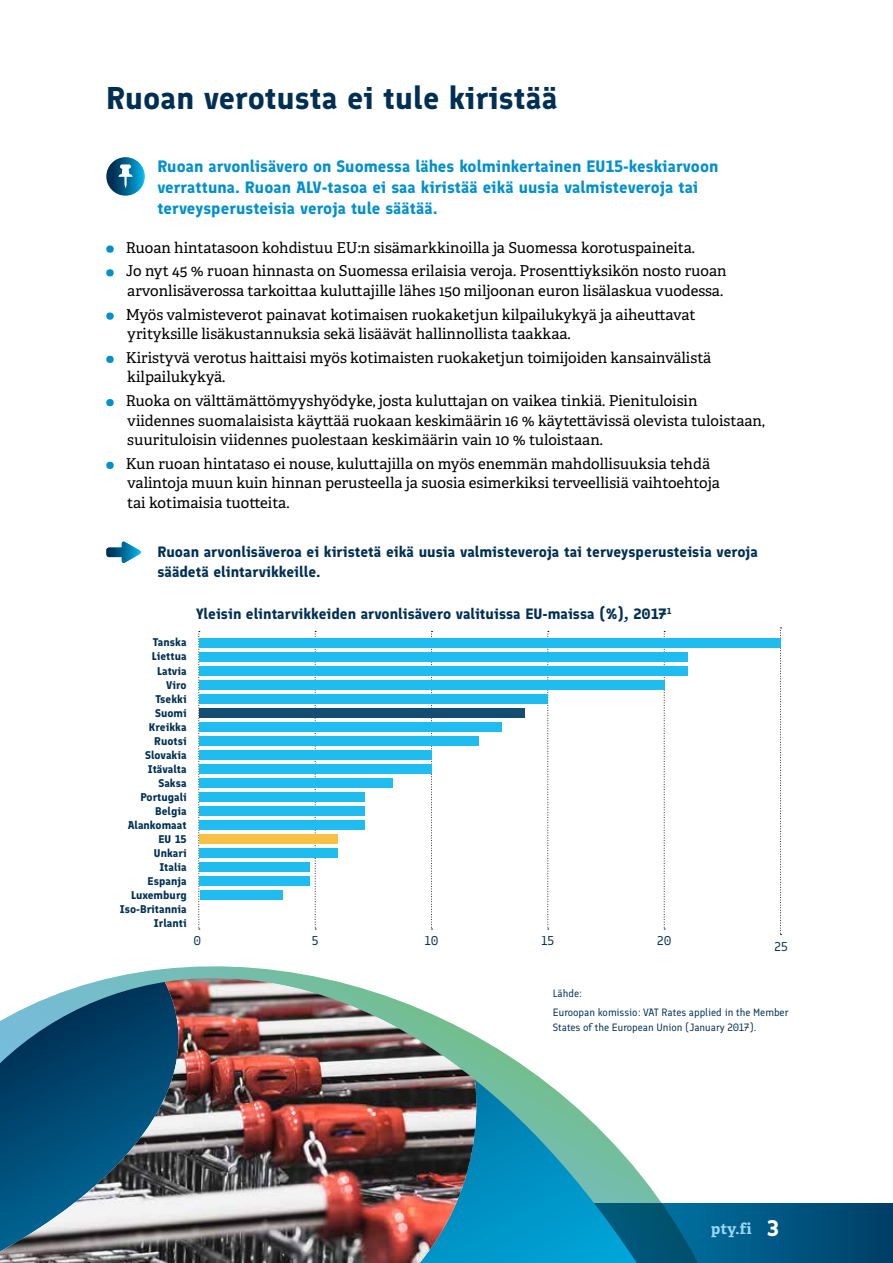
<style>
.page{position:relative;width:893px;height:1263px;background:#fff}
.page>*{position:absolute;margin:0;border:0;box-sizing:border-box;transform-origin:0 0}
.t1{font:700 31.5px "Finlandica";color:#002f53}
.t2{font:700 16.5px/21px "Finlandica";color:#0090cd}
.t3{font:15px/23.7px "Adelle PE";color:#000}
.t4{font:700 15px/19.5px "Finlandica";color:#002f53}
.t5{font:700 15px "Adelle PE";color:#9dd8f7}
.t6{font:12.75px "Finlandica";color:#002f53}
.t7{font:700 11.1px/14px "Finlandica";color:#002f53;text-align:right}
.t8{font:10.65px/19.4px "Finlandica";color:#002f53}
.s1{font-family:"Finlandica";font-size:22.5px;color:#fff}
</style>
<div class="page">
<svg style="left:111px;top:801px;width:782px;height:462px"></svg>
<svg style="left:106px;top:157px;width:39px;height:39px"></svg>
<svg style="left:119px;top:164px;width:14px;height:24px"></svg>
<div style="left:106px;top:245px;width:8px;height:8px;background:#0090cd;border-radius:50%"></div>
<div style="left:106px;top:269px;width:8px;height:7px;background:#0090cd;border-radius:50%"></div>
<div style="left:106px;top:312px;width:8px;height:8px;background:#0090cd;border-radius:50%"></div>
<div style="left:106px;top:356px;width:8px;height:7px;background:#0090cd;border-radius:50%"></div>
<div style="left:106px;top:399px;width:8px;height:7px;background:#0090cd;border-radius:50%"></div>
<div style="left:106px;top:462px;width:8px;height:7px;background:#0090cd;border-radius:50%"></div>
<svg style="left:106px;top:541px;width:35px;height:22px"></svg>
<svg style="left:198px;top:631px;width:2px;height:299px"></svg>
<svg style="left:315px;top:631px;width:1px;height:299px"></svg>
<svg style="left:431px;top:631px;width:1px;height:299px"></svg>
<svg style="left:547px;top:631px;width:2px;height:299px"></svg>
<svg style="left:664px;top:631px;width:1px;height:299px"></svg>
<svg style="left:780px;top:627px;width:1px;height:308px"></svg>
<div style="left:199px;top:652px;width:489px;height:9px;background:#1ebcef"></div>
<div style="left:199px;top:638px;width:582px;height:9px;background:#1ebcef"></div>
<div style="left:199px;top:666px;width:489px;height:9px;background:#1ebcef"></div>
<div style="left:199px;top:680px;width:466px;height:9px;background:#1ebcef"></div>
<div style="left:199px;top:694px;width:349px;height:9px;background:#1ebcef"></div>
<div style="left:199px;top:708px;width:326px;height:9px;background:#134d72"></div>
<div style="left:199px;top:722px;width:303px;height:9px;background:#1ebcef"></div>
<div style="left:199px;top:736px;width:280px;height:9px;background:#1ebcef"></div>
<div style="left:199px;top:750px;width:233px;height:9px;background:#1ebcef"></div>
<div style="left:199px;top:764px;width:233px;height:9px;background:#1ebcef"></div>
<div style="left:200px;top:778px;width:193px;height:9px;background:#1ebcef"></div>
<div style="left:200px;top:792px;width:165px;height:9px;background:#1ebcef"></div>
<div style="left:200px;top:806px;width:165px;height:10px;background:#1ebcef"></div>
<div style="left:200px;top:820px;width:165px;height:10px;background:#1ebcef"></div>
<div style="left:200px;top:834px;width:138px;height:10px;background:#f7c244"></div>
<div style="left:200px;top:849px;width:138px;height:9px;background:#1ebcef"></div>
<div style="left:200px;top:863px;width:110px;height:9px;background:#1ebcef"></div>
<div style="left:200px;top:877px;width:110px;height:9px;background:#1ebcef"></div>
<div style="left:200px;top:891px;width:82px;height:9px;background:#1ebcef"></div>
<svg style="left:482px;top:978px;width:155px;height:285px"></svg>
<img style="left:0;top:978px;width:482px;height:285px">
<h1 class="t1" style="left:106px;top:78px;width:453px">Ruoan verotusta ei tule kiristää</h1>
<p class="t2" style="left:157px;top:155px;width:563px">Ruoan arvonlisävero on Suomessa lähes kolminkertainen EU15-keskiarvoon verrattuna. Ruoan ALV-tasoa ei saa kiristää eikä uusia valmisteveroja tai terveysperusteisia veroja tule säätää.</p>
<p class="t3" style="left:126px;top:235px;width:602px">Ruoan hintatasoon kohdistuu EU:n sisämarkkinoilla ja Suomessa korotuspaineita.<br>Jo nyt 45 % ruoan hinnasta on Suomessa erilaisia veroja. Prosenttiyksikön nosto ruoan</p>
<p class="t3" style="left:126px;top:278px;width:599px">arvonlisäverossa tarkoittaa kuluttajille lähes 150 miljoonan euron lisälaskua vuodessa.<br>Myös valmisteverot painavat kotimaisen ruokaketjun kilpailukykyä ja aiheuttavat</p>
<p class="t3" style="left:126px;top:321px;width:587px">yrityksille lisäkustannuksia sekä lisäävät hallinnollista taakkaa.<br>Kiristyvä verotus haittaisi myös kotimaisten ruokaketjun toimijoiden kansainvälistä</p>
<p class="t3" style="left:126px;top:365px;width:573px">kilpailukykyä.<br>Ruoka on välttämättömyyshyödyke, josta kuluttajan on vaikea tinkiä. Pienituloisin</p>
<p class="t3" style="left:127px;top:410px;width:639px;line-height:19.5px">viidennes suomalaisista käyttää ruokaan keskimäärin 16 % käytettävissä olevista tuloistaan, suurituloisin viidennes puolestaan keskimäärin vain 10 % tuloistaan.</p>
<p class="t3" style="left:126px;top:453px;width:595px;line-height:19.5px">Kun ruoan hintataso ei nouse, kuluttajilla on myös enemmän mahdollisuuksia tehdä valintoja muun kuin hinnan perusteella ja suosia esimerkiksi terveellisiä vaihtoehtoja tai kotimaisia tuotteita.</p>
<p class="t4" style="left:157px;top:542px;width:602px">Ruoan arvonlisäveroa ei kiristetä eikä uusia valmisteveroja tai terveysperusteisia veroja säädetä elintarvikkeille.</p>
<p class="t4" style="left:196px;top:604px;width:477px">Yleisin elintarvikkeiden arvonlisävero valituissa EU-maissa (%), 2017<sup>1</sup></p>
<p class="t7" style="left:120px;top:635px;width:68px">Tanska<br>Liettua<br>Latvia<br>Viro<br>Tsekki<br>Suomi<br>Kreikka<br>Ruotsi<br>Slovakia<br>Itävalta<br>Saksa<br>Portugali<br>Belgia<br>Alankomaat<br>EU 15<br>Unkari<br>Italia<br>Espanja<br>Luxemburg<br>Iso-Britannia<br>Irlanti</p>
<p class="t6" style="left:193px;top:933px;width:9px">0</p>
<p class="t6" style="left:312px;top:933px;width:8px">5</p>
<p class="t6" style="left:425px;top:933px;width:15px">10</p>
<p class="t6" style="left:542px;top:933px;width:14px">15</p>
<p class="t6" style="left:657px;top:933px;width:16px">20</p>
<p class="t6" style="left:775px;top:938px;width:15px">25</p>
<p class="t8" style="left:553px;top:983px;width:237px">Lähde:<br>Euroopan komissio: VAT Rates applied in the Member</p>
<p class="t8" style="left:553px;top:1018px;width:205px">States of the European Union (January 2017).</p>
<p class="t5" style="left:711px;top:1218px;width:69px">pty.fi <span class="s1">3</span></p>
</div>
